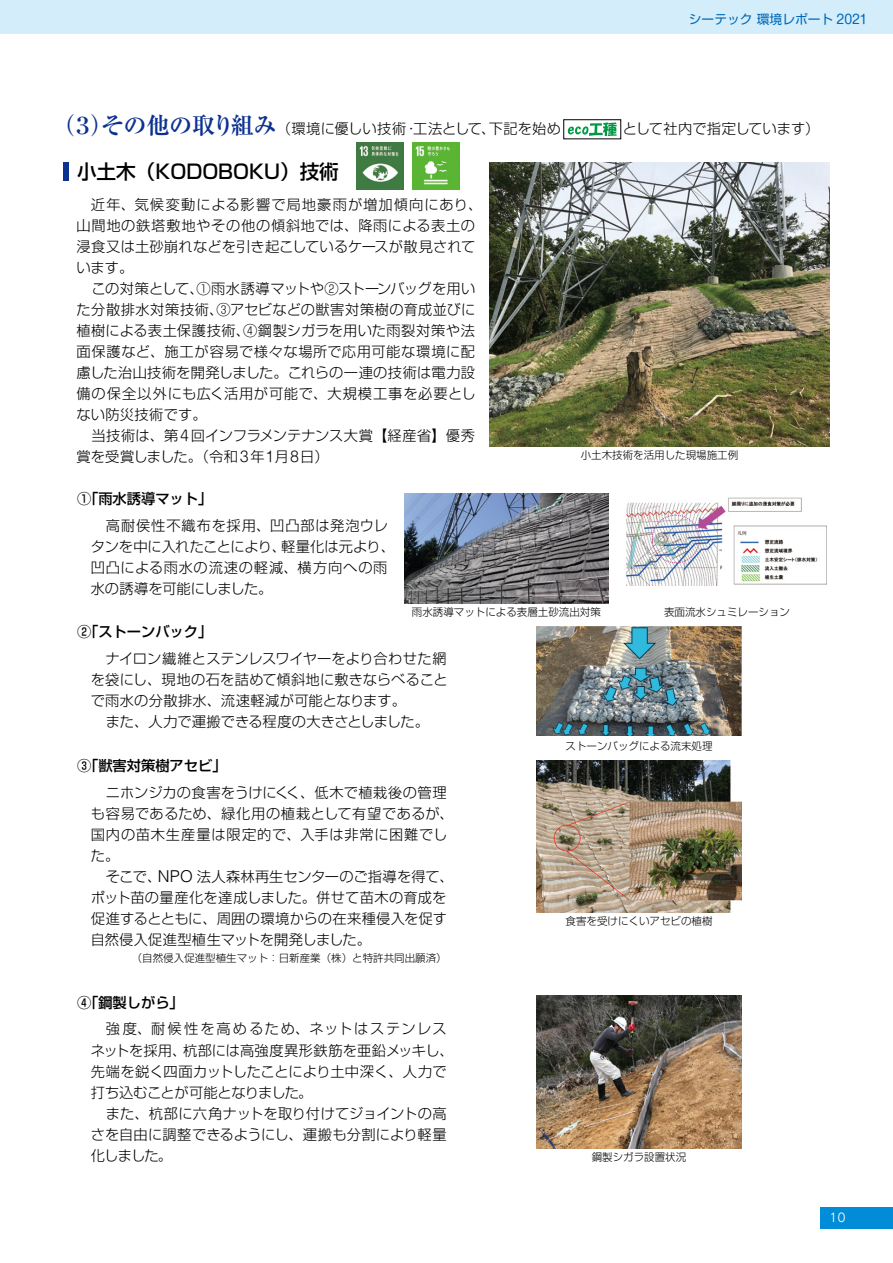
<style>
.page{position:relative;width:893px;height:1263px;background:#fff}
.page>*{position:absolute;margin:0;border:0;box-sizing:border-box;transform-origin:0 0}
.t1{font:700 23.25px "Ryumin Pro";letter-spacing:-.03em;color:#0c3190}
.t2{font:500 19.65px "Shin Go Pro";color:#000}
.t3{font:300 14.25px/21px "Shin Go Pr 5";letter-spacing:.02em;color:#000}
.t4{font:300 14.25px/21px "Shin Go Pr 5";letter-spacing:.04em;color:#000}
.t5{font:500 14.25px "Shin Go Pro";color:#000}
.t6{font:300 14.25px "Shin Go Pro";letter-spacing:.01em;color:#000}
.t7{font:300 14.25px "Shin Go Pr 5";letter-spacing:-.005em;color:#000}
.t8{font:12.75px "Shin Go Pro";color:#0068b7}
.t9{font:12px "Rodin NTLG Pro M";color:#fff}
.t10{font:300 10.5px "Shin Go Pro";color:#000}
.s1{font-family:"Shin M Go Pro"}
.s2{font-family:"Shin Go Pr 5";color:#094}
.s3{font-family:"Helvetica";font-size:16.35px}
</style>
<div class="page">
<div style="left:821px;top:1207px;width:72px;height:21px;background:#008cd6"></div>
<div style="left:0;top:0;width:893px;height:34px;background:#d3edfb"></div>
<img style="left:490px;top:162px;width:339px;height:284px">
<img style="left:626px;top:497px;width:201px;height:88px">
<img style="left:404px;top:493px;width:204px;height:110px">
<img style="left:537px;top:626px;width:204px;height:109px">
<img style="left:537px;top:760px;width:204px;height:153px">
<img style="left:537px;top:996px;width:204px;height:152px">
<div style="left:64px;top:162px;width:5px;height:19px;background:#0c3190"></div>
<div style="left:563px;top:119px;width:58px;height:20px;border:1px solid #000"></div>
<svg style="left:568px;top:122px;width:49px;height:14px"></svg>
<img style="left:357px;top:142px;width:47px;height:47px">
<img style="left:412px;top:142px;width:47px;height:47px">
<p class="t8" style="left:689px;top:9px;width:180px">シーテック 環境レポート <span class="s1">2021</span></p>
<h1 class="t1" style="left:52px;top:107px;width:226px">（３）その他の取り組み</h1>
<p class="t6" style="left:277px;top:117px;width:544px">（環境に優しい技術・工法として、下記を始め<span class="s2">　　　　</span>として社内で指定しています）</p>
<h2 class="t2" style="left:77px;top:155px;width:283px">小土木（KODOBOKU）技術　</h2>
<p class="t3" style="left:77px;top:193px;width:407px;text-indent:14px">近年、気候変動による影響で局地豪雨が増加傾向にあり、山間地の鉄塔敷地やその他の傾斜地では、降雨による表土の浸食又は土砂崩れなどを引き起こしているケースが散見されています。</p>
<p class="t3" style="left:77px;top:277px;width:401px;text-align:justify;text-indent:15px">この対策として、①雨水誘導マットや②ストーンバッグを用いた分散排水対策技術、③アセビなどの獣害対策樹の育成並びに植樹による表土保護技術、④鋼製シガラを用いた雨裂対策や法面保護など、施工が容易で様々な場所で応用可能な環境に配慮した治山技術を開発しました。これらの一連の技術は電力設備の保全以外にも広く活用が可能で、大規模工事を必要としない防災技術です。</p>
<p class="t3" style="left:77px;top:424px;width:400px;text-indent:15px">当技術は、第<span class="s1">４</span>回インフラメンテナンス大賞【経産省】優秀賞を受賞しました。（令和<span class="s1">３</span>年<span class="s1">１</span>月<span class="s1">８</span>日）</p>
<p class="t5" style="left:77px;top:487px;width:137px">①「雨水誘導マット」</p>
<p class="t3" style="left:91px;top:513px;width:306px;text-indent:15px">高耐侯性不織布を採用、凹凸部は発泡ウレタンを中に入れたことにより、軽量化は元より、凹凸による雨水の流速の軽減、横方向への雨水の誘導を可能にしました。</p>
<p class="t10" style="left:581px;top:447px;width:159px">小土木技術を活用した現場施工例</p>
<p class="t10" style="left:412px;top:603px;width:190px">雨水誘導マットによる表層土砂流出対策</p>
<p class="t10" style="left:664px;top:603px;width:127px">表面流水シュミレーション</p>
<p class="t5" style="left:77px;top:620px;width:137px">②「ストーンバック」</p>
<p class="t3" style="left:91px;top:647px;width:358px;text-align:justify;text-indent:15px">ナイロン繊維とステンレスワイヤーをより合わせた網を袋にし、現地の石を詰めて傾斜地に敷きならべることで雨水の分散排水、流速軽減が可能となります。</p>
<p class="t7" style="left:106px;top:710px;width:325px">また、人力で運搬できる程度の大きさとしました。</p>
<p class="t5" style="left:77px;top:754px;width:151px">③「獣害対策樹アセビ」</p>
<p class="t4" style="left:91px;top:780px;width:365px;text-indent:15px">ニホンジカの食害をうけにくく、低木で植栽後の管理も容易であるため、緑化用の植栽として有望であるが、国内の苗木生産量は限定的で、入手は非常に困難でした。</p>
<p class="t3" style="left:91px;top:864px;width:365px;text-indent:15px">そこで、<span class="s3">NPO</span> 法人森林再生センターのご指導を得て、ポット苗の量産化を達成しました。併せて苗木の育成を促進するとともに、周囲の環境からの在来種侵入を促す自然侵入促進型植生マットを開発しました。</p>
<p class="t10" style="left:132px;top:949px;width:316px">（自然侵入促進型植生マット：日新産業（株）と特許共同出願済）</p>
<p class="t5" style="left:77px;top:991px;width:108px">④「鋼製しがら」</p>
<p class="t3" style="left:91px;top:1017px;width:365px;text-indent:15px">強度、耐候性を高めるため、ネットはステンレスネットを採用、杭部には高強度異形鉄筋を亜鉛メッキし、先端を鋭く四面カットしたことにより土中深く、人力で打ち込むことが可能となりました。</p>
<p class="t3" style="left:91px;top:1101px;width:358px;text-align:justify;text-indent:15px">また、杭部に六角ナットを取り付けてジョイントの高さを自由に調整できるようにし、運搬も分割により軽量化しました。</p>
<p class="t10" style="left:565px;top:737px;width:148px">ストーンバッグによる流末処理</p>
<p class="t10" style="left:565px;top:913px;width:148px">食害を受けにくいアセビの植樹</p>
<p class="t10" style="left:592px;top:1148px;width:96px">鋼製シガラ設置状況</p>
<p class="t9" style="left:829px;top:1210px;width:18px">10</p>
</div>
